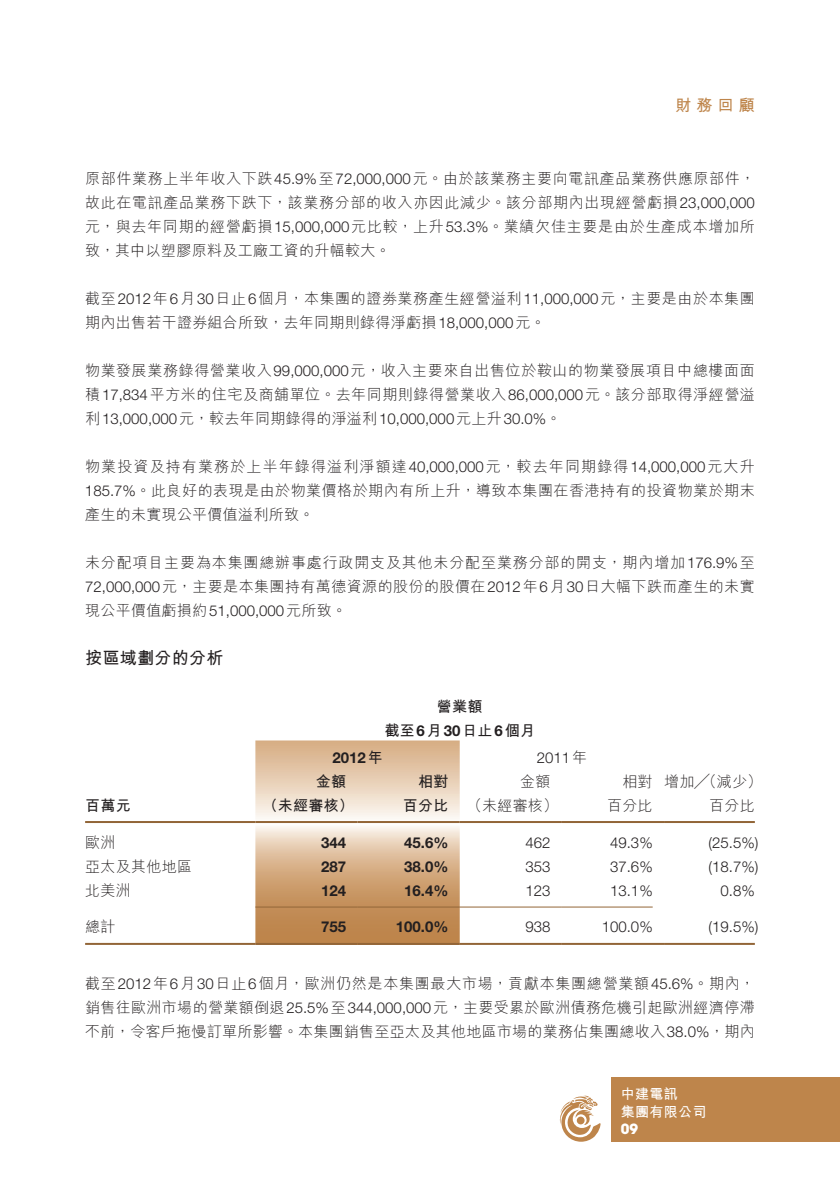
<style>
.page{position:relative;width:840px;height:1191px;background:#fff}
.page>*{position:absolute;margin:0;border:0;box-sizing:border-box;transform-origin:0 0}
.t1{font:700 17px "M Hei HK";letter-spacing:.02em;color:#231f20}
.t2{font:700 16px "M Hei HK";color:#be854b}
.t3{font:300 15px/24px "M Hei HK";letter-spacing:.03em;color:#231f20;text-align:justify}
.t4{font:300 15px "Helvetica Neue LT Std";color:#231f20}
.t5{font:700 15px "Helvetica Neue LT Std";color:#231f20}
.t6{font:700 15px/24px "M Hei HK";letter-spacing:.02em;color:#231f20;text-align:center}
.t7{font:700 14px/18px "M Hei HK";letter-spacing:.02em;color:#fff}
.t8{font:700 14px "ITC Avant Garde Std";color:#fff}
.s1{font-family:"Helvetica Neue LT Std"}
.s2{font-family:"M Hei HK"}
.s3{font-weight:700}
</style>
<div class="page">
<div style="left:611px;top:1077px;width:228px;height:64px;background:#be854b"></div>
<svg style="left:559px;top:1095px;width:41px;height:46px"></svg>
<svg style="left:255px;top:740px;width:204px;height:203px;background:#dbba98"></svg>
<hr style="left:85px;top:821px;width:170px;height:2px;background:#926537">
<hr style="left:255px;top:821px;width:102px;height:2px;background:#926537">
<hr style="left:357px;top:821px;width:102px;height:2px;background:#926537">
<hr style="left:459px;top:821px;width:102px;height:2px;background:#926537">
<hr style="left:561px;top:821px;width:102px;height:2px;background:#926537">
<hr style="left:663px;top:821px;width:91px;height:2px;background:#926537">
<hr style="left:255px;top:906px;width:102px;height:1px;background:#926537">
<hr style="left:357px;top:906px;width:102px;height:1px;background:#926537">
<hr style="left:459px;top:906px;width:102px;height:1px;background:#926537">
<hr style="left:561px;top:906px;width:91px;height:1px;background:#926537">
<hr style="left:85px;top:943px;width:170px;height:2px;background:#926537">
<hr style="left:255px;top:943px;width:102px;height:2px;background:#926537">
<hr style="left:357px;top:943px;width:102px;height:2px;background:#926537">
<hr style="left:459px;top:943px;width:102px;height:2px;background:#926537">
<hr style="left:561px;top:943px;width:102px;height:2px;background:#926537">
<hr style="left:663px;top:943px;width:91px;height:2px;background:#926537">
<p class="t2" style="left:675px;top:93px;width:81px">財務回顧</p>
<p class="t3" style="left:85px;top:166px;width:671px">原部件業務上半年收入下跌<span class="s1">45.9%</span>至<span class="s1">72,000,000</span>元。由於該業務主要向電訊產品業務供應原部件，故此在電訊產品業務下跌下，該業務分部的收入亦因此減少。該分部期內出現經營虧損<span class="s1">23,000,000</span>元，與去年同期的經營虧損<span class="s1">15,000,000</span>元比較，上升<span class="s1">53.3%</span>。業績欠佳主要是由於生產成本增加所致，其中以塑膠原料及工廠工資的升幅較大。</p>
<p class="t3" style="left:85px;top:286px;width:670px">截至<span class="s1">2012</span>年<span class="s1">6</span>月<span class="s1">30</span>日止<span class="s1">6</span>個月，本集團的證劵業務產生經營溢利<span class="s1">11,000,000</span>元，主要是由於本集團期內出售若干證券組合所致，去年同期則錄得淨虧損<span class="s1">18,000,000</span>元。</p>
<p class="t3" style="left:85px;top:358px;width:671px">物業發展業務錄得營業收入<span class="s1">99,000,000</span>元，收入主要來自出售位於鞍山的物業發展項目中總樓面面積<span class="s1">17,834</span>平方米的住宅及商舖單位。去年同期則錄得營業收入<span class="s1">86,000,000</span>元。該分部取得淨經營溢</p>
<p class="t4" style="left:85px;top:409px;width:477px"><span class="s2">利</span>13,000,000<span class="s2">元，較去年同期錄得的淨溢利</span>10,000,000<span class="s2">元上升</span>30.0%<span class="s2">。</span></p>
<p class="t3" style="left:85px;top:454px;width:671px">物業投資及持有業務於上半年錄得溢利淨額達<span class="s1">40,000,000</span>元，較去年同期錄得<span class="s1">14,000,000</span>元大升<span class="s1">185.7%</span>。此良好的表現是由於物業價格於期內有所上升，導致本集團在香港持有的投資物業於期末產生的未實現公平價值溢利所致。</p>
<p class="t3" style="left:85px;top:550px;width:671px">未分配項目主要為本集團總辦事處行政開支及其他未分配至業務分部的開支，期內增加<span class="s1">176.9%</span>至<span class="s1">72,000,000</span>元，主要是本集團持有萬德資源的股份的股價在<span class="s1">2012</span>年<span class="s1">6</span>月<span class="s1">30</span>日大幅下跌而產生的未實現公平價值虧損約<span class="s1">51,000,000</span>元所致。</p>
<p class="t1" style="left:85px;top:645px;width:140px">按區域劃分的分析</p>
<p class="t6" style="left:384px;top:693px;width:152px">營業額<br>截至<span class="s1">6</span>月<span class="s1">30</span>日止<span class="s1">6</span>個月</p>
<p class="t5" style="left:332px;top:748px;width:52px">2012<span class="s2">年</span></p>
<p class="t4" style="left:536px;top:748px;width:52px">2011<span class="s2">年</span></p>
<p class="t6" style="left:316px;top:768px;width:32px">金額</p>
<p class="t6" style="left:418px;top:768px;width:32px">相對</p>
<p class="t3" style="left:520px;top:769px;width:32px">金額</p>
<p class="t3" style="left:622px;top:769px;width:141px">相對 增加╱（減少）</p>
<p class="t6" style="left:85px;top:792px;width:47px">百萬元</p>
<p class="t6" style="left:262px;top:792px;width:92px">（未經審核）</p>
<p class="t3" style="left:402px;top:793px;width:157px"><span class="s3">百分比</span> （未經審核）</p>
<p class="t3" style="left:606px;top:793px;width:47px">百分比</p>
<p class="t3" style="left:708px;top:793px;width:47px">百分比</p>
<p class="t3" style="left:85px;top:830px;width:32px">歐洲</p>
<p class="t5" style="left:321px;top:833px;width:27px">344</p>
<p class="t5" style="left:404px;top:833px;width:46px">45.6%</p>
<p class="t4" style="left:525px;top:833px;width:27px">462</p>
<p class="t4" style="left:609px;top:833px;width:44px">49.3%</p>
<p class="t4" style="left:708px;top:833px;width:51px">(25.5%)</p>
<p class="t3" style="left:85px;top:854px;width:108px">亞太及其他地區</p>
<p class="t5" style="left:321px;top:857px;width:27px">287</p>
<p class="t5" style="left:404px;top:857px;width:46px">38.0%</p>
<p class="t4" style="left:525px;top:857px;width:27px">353</p>
<p class="t4" style="left:609px;top:857px;width:44px">37.6%</p>
<p class="t4" style="left:708px;top:857px;width:51px">(18.7%)</p>
<p class="t3" style="left:85px;top:878px;width:47px">北美洲</p>
<p class="t5" style="left:321px;top:881px;width:27px">124</p>
<p class="t5" style="left:404px;top:881px;width:46px">16.4%</p>
<p class="t4" style="left:525px;top:881px;width:27px">123</p>
<p class="t4" style="left:609px;top:881px;width:44px">13.1%</p>
<p class="t4" style="left:720px;top:881px;width:36px">0.8%</p>
<p class="t3" style="left:85px;top:914px;width:32px">總計</p>
<p class="t5" style="left:321px;top:918px;width:27px">755</p>
<p class="t5" style="left:395px;top:918px;width:54px">100.0%</p>
<p class="t4" style="left:525px;top:918px;width:27px">938</p>
<p class="t4" style="left:601px;top:918px;width:52px">100.0%</p>
<p class="t4" style="left:708px;top:918px;width:51px">(19.5%)</p>
<p class="t3" style="left:85px;top:971px;width:671px">截至<span class="s1">2012</span>年<span class="s1">6</span>月<span class="s1">30</span>日止<span class="s1">6</span>個月，歐洲仍然是本集團最大市場，貢獻本集團總營業額<span class="s1">45.6%</span>。期內，銷售往歐洲市場的營業額倒退<span class="s1">25.5%</span>至<span class="s1">344,000,000</span>元，主要受累於歐洲債務危機引起歐洲經濟停滯不前，令客戶拖慢訂單所影響。本集團銷售至亞太及其他地區市場的業務佔集團總收入<span class="s1">38.0%</span>，期內</p>
<p class="t7" style="left:620px;top:1083px;width:87px">中建電訊<br>集團有限公司</p>
<p class="t8" style="left:620px;top:1119px;width:19px">09</p>
</div>
